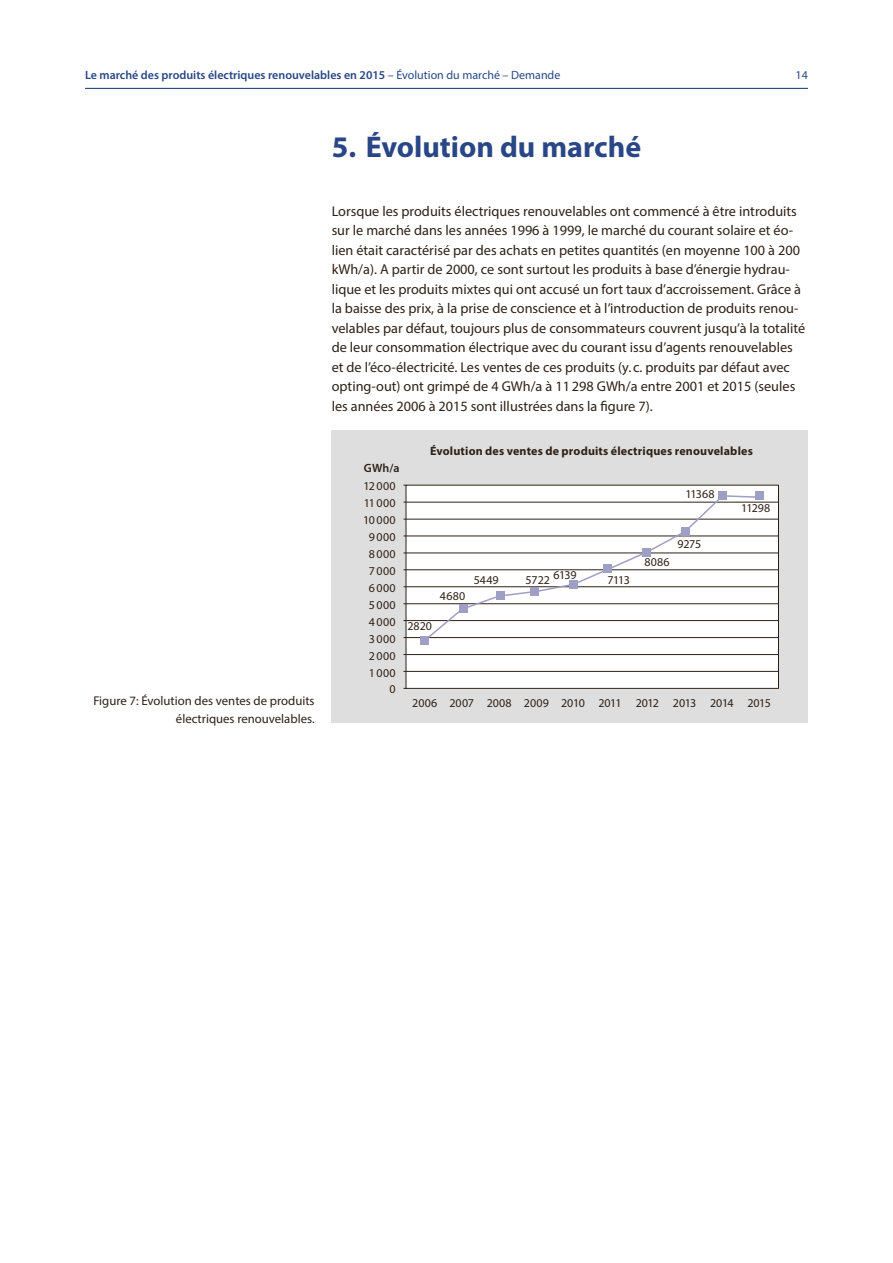
<style>
.page{position:relative;width:893px;height:1263px;background:#fff}
.page>*{position:absolute;margin:0;border:0;box-sizing:border-box;transform-origin:0 0}
.t1{font:700 30px "Myriad Pro";color:#294786}
.t2{font:14.25px/19.5px "Myriad Pro";color:#2f2116}
.t3{font:12.75px/18px "Myriad Pro";color:#2f2116;text-align:right}
.t4{font:12px "Myriad Pro";color:#2f2116}
.t5{font:600 12px "Myriad Pro";color:#294786}
.t6{font:700 12px "Myriad Pro";letter-spacing:.015em;color:#2f2116}
.t7{font:600 12px "Myriad Pro";color:#2f2116}
.t8{font:12px "Myriad Pro";color:#294786}
.s1{font-weight:400}
</style>
<div class="page">
<hr style="left:85px;top:88px;width:723px;height:1px;background:#294786">
<div style="left:332px;top:430px;width:476px;height:293px;background:#dedede"></div>
<div style="left:406px;top:485px;width:372px;height:203px;background:#fff"></div>
<hr style="left:406px;top:671px;width:372px;height:1px;background:#2f2116">
<hr style="left:406px;top:654px;width:372px;height:1px;background:#2f2116">
<hr style="left:406px;top:637px;width:372px;height:1px;background:#2f2116">
<hr style="left:406px;top:620px;width:372px;height:1px;background:#2f2116">
<hr style="left:406px;top:603px;width:372px;height:1px;background:#2f2116">
<hr style="left:406px;top:586px;width:372px;height:1px;background:#2f2116">
<hr style="left:406px;top:569px;width:372px;height:1px;background:#2f2116">
<hr style="left:406px;top:553px;width:372px;height:1px;background:#2f2116">
<hr style="left:406px;top:536px;width:372px;height:1px;background:#2f2116">
<hr style="left:406px;top:519px;width:372px;height:1px;background:#2f2116">
<hr style="left:406px;top:502px;width:372px;height:1px;background:#2f2116">
<svg style="left:422px;top:494px;width:339px;height:145px"></svg>
<div style="left:420px;top:636px;width:9px;height:9px;background:#9f9ec5"></div>
<div style="left:459px;top:604px;width:9px;height:9px;background:#9f9ec5"></div>
<div style="left:496px;top:591px;width:8px;height:9px;background:#9f9ec5"></div>
<div style="left:530px;top:587px;width:8px;height:9px;background:#9f9ec5"></div>
<div style="left:569px;top:580px;width:9px;height:9px;background:#9f9ec5"></div>
<div style="left:603px;top:564px;width:9px;height:8px;background:#9f9ec5"></div>
<div style="left:642px;top:548px;width:8px;height:8px;background:#9f9ec5"></div>
<div style="left:681px;top:527px;width:9px;height:9px;background:#9f9ec5"></div>
<div style="left:718px;top:492px;width:9px;height:8px;background:#9f9ec5"></div>
<div style="left:756px;top:492px;width:8px;height:8px;background:#9f9ec5"></div>
<p class="t5" style="left:85px;top:67px;width:477px">Le marché des produits électriques renouvelables en 2015 <span class="s1">– Évolution du marché – Demande</span></p>
<p class="t8" style="left:796px;top:68px;width:14px">14</p>
<h1 class="t1" style="left:332px;top:127px;width:311px">5. Évolution du marché</h1>
<p class="t2" style="left:332px;top:201px;width:475px">Lorsque les produits électriques renouvelables ont commencé à être introduits sur le marché dans les années 1996 à 1999, le marché du courant solaire et éo&shy;lien était caractérisé par des achats en petites quantités (en moyenne 100 à 200 kWh/a). A partir de 2000, ce sont surtout les produits à base d’énergie hydrau&shy;lique et les produits mixtes qui ont accusé un fort taux d’accroissement. Grâce à la baisse des prix, à la prise de conscience et à l’introduction de produits renou&shy;velables par défaut, toujours plus de consommateurs couvrent jusqu’à la totalité de leur consommation électrique avec du courant issu d’agents renouvelables et de l’éco-électricité. Les ventes de ces produits (y. c. produits par défaut avec opting-out) ont grimpé de 4 GWh/a à 11298 GWh/a entre 2001 et 2015 (seules les années 2006 à 2015 sont illustrées dans la figure 7).</p>
<p class="t3" style="left:93px;top:691px;width:223px">Figure 7: Évolution des ventes de produits électriques renouvelables.</p>
<p class="t7" style="left:364px;top:461px;width:37px">GWh/a</p>
<p class="t4" style="left:363px;top:479px;width:34px">12 000</p>
<p class="t4" style="left:364px;top:496px;width:33px">11 000</p>
<p class="t4" style="left:363px;top:513px;width:34px">10 000</p>
<p class="t4" style="left:369px;top:530px;width:28px">9 000</p>
<p class="t4" style="left:369px;top:547px;width:28px">8 000</p>
<p class="t4" style="left:369px;top:563px;width:28px">7 000</p>
<p class="t4" style="left:369px;top:580px;width:28px">6 000</p>
<p class="t4" style="left:369px;top:597px;width:28px">5 000</p>
<p class="t4" style="left:369px;top:614px;width:28px">4 000</p>
<p class="t4" style="left:369px;top:631px;width:28px">3 000</p>
<p class="t4" style="left:369px;top:648px;width:28px">2 000</p>
<p class="t4" style="left:369px;top:665px;width:28px">1 000</p>
<p class="t4" style="left:389px;top:682px;width:8px">0</p>
<p class="t6" style="left:430px;top:443px;width:324px">Évolution des ventes de produits électriques renouvelables</p>
<p class="t4" style="left:440px;top:589px;width:27px">4680</p>
<p class="t4" style="left:407px;top:619px;width:26px">2820</p>
<p class="t4" style="left:553px;top:567px;width:25px">6139</p>
<p class="t4" style="left:474px;top:573px;width:27px">5449</p>
<p class="t4" style="left:526px;top:573px;width:26px">5722</p>
<p class="t4" style="left:685px;top:487px;width:31px">11368</p>
<p class="t4" style="left:607px;top:573px;width:24px">7113</p>
<p class="t4" style="left:644px;top:554px;width:27px">8086</p>
<p class="t4" style="left:677px;top:536px;width:25px">9275</p>
<p class="t4" style="left:741px;top:500px;width:31px">11298</p>
<p class="t4" style="left:412px;top:695px;width:360px">2006 2007 2008 2009 2010 2011 2012 2013 2014 2015</p>
</div>
